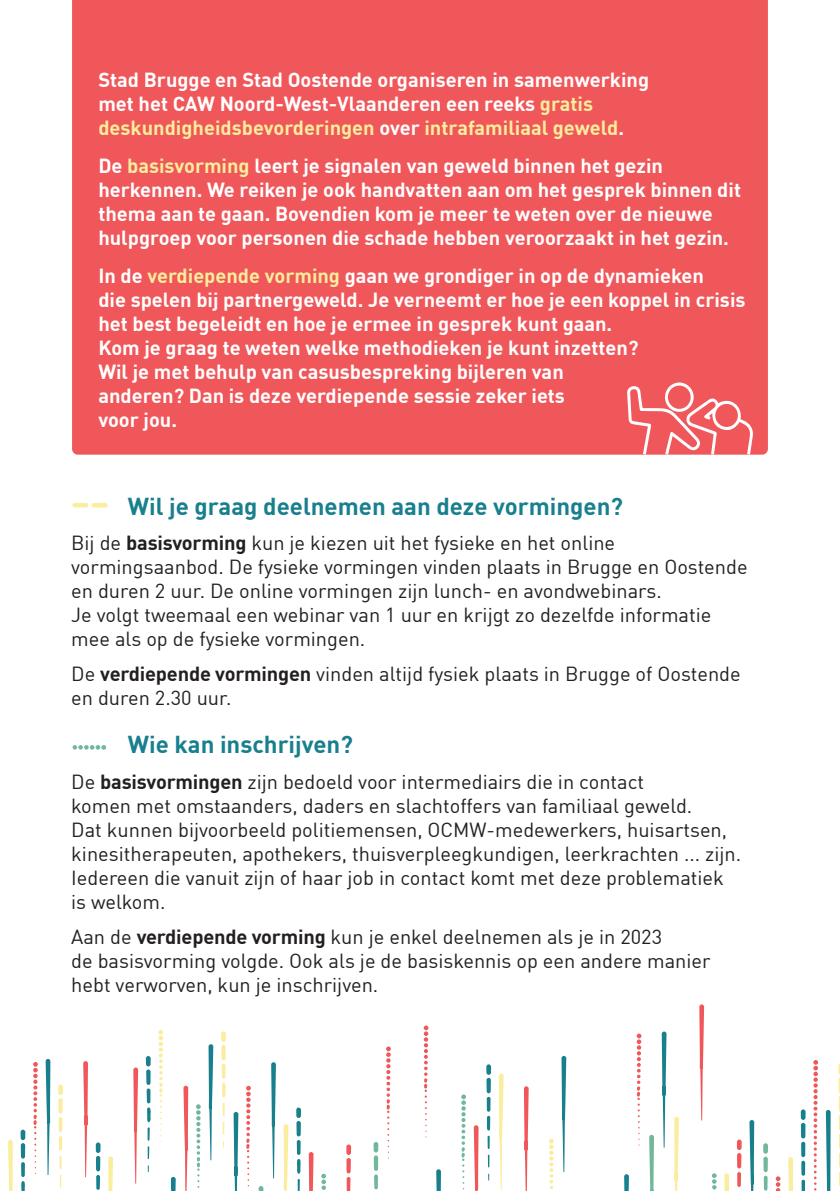
<style>
.page{position:relative;width:840px;height:1191px;background:#fff}
.page>*{position:absolute;margin:0;border:0;box-sizing:border-box;transform-origin:0 0}
.t1{font:700 24px "DIN Offc Pro";color:#187f8e}
.t2{font:20px/24px "DIN Offc Pro";color:#231f20}
.t3{font:700 20px/24px "DIN Offc Pro";color:#fff}
.s1{color:#faee9d}
.s2{font-weight:700}
</style>
<div class="page">
<svg style="left:762px;top:1143px;width:5px;height:10px"></svg>
<svg style="left:763px;top:1156px;width:4px;height:16px"></svg>
<svg style="left:763px;top:1175px;width:4px;height:15px"></svg>
<svg style="left:775px;top:1176px;width:5px;height:15px"></svg>
<svg style="left:788px;top:1157px;width:4px;height:34px"></svg>
<div style="left:800px;top:1109px;width:5px;height:11px;background:#18808d;border-radius:2px"></div>
<div style="left:800px;top:1122px;width:5px;height:16px;background:#18808d;border-radius:2px"></div>
<svg style="left:800px;top:1141px;width:4px;height:16px"></svg>
<svg style="left:800px;top:1160px;width:4px;height:15px"></svg>
<svg style="left:801px;top:1179px;width:3px;height:12px"></svg>
<svg style="left:813px;top:1060px;width:4px;height:130px"></svg>
<svg style="left:825px;top:1110px;width:5px;height:81px"></svg>
<svg style="left:838px;top:1063px;width:2px;height:128px"></svg>
<div style="left:373px;top:1142px;width:5px;height:10px;background:#71b79a;border-radius:2px"></div>
<div style="left:373px;top:1155px;width:5px;height:15px;background:#71b79a;border-radius:2px"></div>
<svg style="left:374px;top:1174px;width:4px;height:15px"></svg>
<svg style="left:386px;top:1046px;width:4px;height:112px"></svg>
<svg style="left:423px;top:1025px;width:5px;height:112px"></svg>
<svg style="left:436px;top:1169px;width:5px;height:22px"></svg>
<svg style="left:461px;top:1094px;width:5px;height:95px"></svg>
<svg style="left:473px;top:1125px;width:6px;height:66px"></svg>
<div style="left:486px;top:1064px;width:5px;height:10px;background:#18808d;border-radius:2px"></div>
<svg style="left:486px;top:1077px;width:4px;height:16px"></svg>
<svg style="left:486px;top:1096px;width:4px;height:15px"></svg>
<svg style="left:487px;top:1115px;width:3px;height:52px"></svg>
<svg style="left:498px;top:1073px;width:6px;height:116px"></svg>
<svg style="left:523px;top:1086px;width:6px;height:105px"></svg>
<svg style="left:549px;top:1138px;width:4px;height:51px"></svg>
<svg style="left:561px;top:1056px;width:6px;height:116px"></svg>
<svg style="left:624px;top:1174px;width:5px;height:17px"></svg>
<svg style="left:636px;top:1033px;width:5px;height:112px"></svg>
<svg style="left:649px;top:1031px;width:30px;height:160px"></svg>
<svg style="left:699px;top:1004px;width:6px;height:116px"></svg>
<svg style="left:711px;top:1173px;width:5px;height:17px"></svg>
<svg style="left:724px;top:1173px;width:6px;height:18px"></svg>
<div style="left:736px;top:1139px;width:5px;height:11px;background:#f0575a;border-radius:2px"></div>
<svg style="left:737px;top:1153px;width:4px;height:15px"></svg>
<svg style="left:736px;top:1172px;width:4px;height:15px"></svg>
<svg style="left:749px;top:1120px;width:6px;height:71px"></svg>
<svg style="left:8px;top:1140px;width:5px;height:51px"></svg>
<hr style="left:21px;top:1129px;width:4px;height:11px;background:#18808d;border-radius:2px">
<hr style="left:21px;top:1143px;width:4px;height:15px;background:#18808d;border-radius:2px">
<svg style="left:21px;top:1162px;width:4px;height:15px"></svg>
<svg style="left:21px;top:1181px;width:4px;height:10px"></svg>
<svg style="left:33px;top:1062px;width:5px;height:112px"></svg>
<svg style="left:45px;top:1059px;width:18px;height:128px"></svg>
<svg style="left:83px;top:1061px;width:5px;height:116px"></svg>
<svg style="left:96px;top:1142px;width:4px;height:11px"></svg>
<hr style="left:96px;top:1156px;width:4px;height:15px;background:#18808d;border-radius:2px">
<svg style="left:96px;top:1175px;width:4px;height:14px"></svg>
<svg style="left:108px;top:1156px;width:5px;height:35px"></svg>
<svg style="left:133px;top:1067px;width:6px;height:116px"></svg>
<hr style="left:146px;top:1056px;width:4px;height:10px;background:#18808d;border-radius:2px">
<svg style="left:146px;top:1069px;width:4px;height:16px"></svg>
<svg style="left:146px;top:1088px;width:4px;height:15px"></svg>
<svg style="left:147px;top:1107px;width:3px;height:33px"></svg>
<svg style="left:147px;top:1146px;width:2px;height:13px"></svg>
<svg style="left:158px;top:1030px;width:5px;height:107px"></svg>
<svg style="left:170px;top:1176px;width:6px;height:15px"></svg>
<svg style="left:183px;top:1085px;width:6px;height:106px"></svg>
<svg style="left:196px;top:1044px;width:18px;height:143px"></svg>
<div style="left:221px;top:1031px;width:5px;height:11px;background:#fbed9e;border-radius:2px"></div>
<svg style="left:221px;top:1044px;width:4px;height:16px"></svg>
<svg style="left:221px;top:1064px;width:4px;height:33px"></svg>
<hr style="left:222px;top:1102px;width:3px;height:14px;background:#fbed9e">
<svg style="left:223px;top:1121px;width:1px;height:13px"></svg>
<svg style="left:233px;top:1112px;width:6px;height:79px"></svg>
<svg style="left:246px;top:1085px;width:5px;height:102px"></svg>
<svg style="left:258px;top:1186px;width:5px;height:5px"></svg>
<svg style="left:271px;top:1062px;width:18px;height:129px"></svg>
<div style="left:296px;top:1107px;width:5px;height:11px;background:#18808d;border-radius:2px"></div>
<div style="left:296px;top:1121px;width:5px;height:15px;background:#18808d;border-radius:2px"></div>
<svg style="left:296px;top:1140px;width:4px;height:14px"></svg>
<svg style="left:297px;top:1159px;width:3px;height:14px"></svg>
<svg style="left:297px;top:1179px;width:3px;height:12px"></svg>
<svg style="left:308px;top:1152px;width:6px;height:39px"></svg>
<svg style="left:321px;top:1173px;width:5px;height:16px"></svg>
<div style="left:346px;top:1144px;width:5px;height:11px;background:#f0575a;border-radius:2px"></div>
<svg style="left:346px;top:1158px;width:4px;height:15px"></svg>
<svg style="left:346px;top:1177px;width:4px;height:14px"></svg>
<div style="left:72px;top:0;width:695px;height:454px;background:#f0575a"></div>
<svg style="left:626px;top:382px;width:127px;height:72px"></svg>
<svg style="left:73px;top:745px;width:33px;height:5px"></svg>
<hr style="left:91px;top:503px;width:17px;height:4px;background:#fbed9e;border-radius:2px">
<hr style="left:72px;top:503px;width:16px;height:4px;background:#fbed9e;border-radius:2px">
<p class="t3" style="left:98px;top:65px;width:552px">Stad Brugge en Stad Oostende organiseren in samenwerking met het CAW Noord-West-Vlaanderen een reeks <span class="s1">gratis deskundigheidsbevorderingen</span> over <span class="s1">intrafamiliaal geweld</span>.</p>
<p class="t3" style="left:98px;top:151px;width:643px">De <span class="s1">basisvorming</span> leert je signalen van geweld binnen het gezin herkennen. We reiken je ook handvatten aan om het gesprek binnen dit thema aan te gaan. Bovendien kom je meer te weten over de nieuwe hulpgroep voor personen die schade hebben veroorzaakt in het gezin.</p>
<p class="t3" style="left:98px;top:261px;width:648px">In de <span class="s1">verdiepende vorming</span> gaan we grondiger in op de dynamieken<br>die spelen bij partnergeweld. Je verneemt er hoe je een koppel in crisis het best begeleidt en hoe je ermee in gesprek kunt gaan.<br>Kom je graag te weten welke methodieken je kunt inzetten?<br>Wil je met behulp van casusbespreking bijleren van<br>anderen? Dan is deze verdiepende sessie zeker iets<br>voor jou.</p>
<p class="t1" style="left:128px;top:486px;width:496px">Wil je graag deelnemen aan deze vormingen?</p>
<p class="t2" style="left:71px;top:529px;width:677px">Bij de <span class="s2">basisvorming</span> kun je kiezen uit het fysieke en het online vormingsaanbod. De fysieke vormingen vinden plaats in Brugge en Oostende en duren 2 uur. De online vormingen zijn lunch- en avondwebinars.<br>Je volgt tweemaal een webinar van 1 uur en krijgt zo dezelfde informatie mee als op de fysieke vormingen.</p>
<p class="t2" style="left:71px;top:660px;width:670px">De <span class="s2">verdiepende vormingen</span> vinden altijd fysiek plaats in Brugge of Oostende en duren 2.30 uur.</p>
<p class="t1" style="left:128px;top:724px;width:226px">Wie kan inschrijven?</p>
<p class="t2" style="left:71px;top:767px;width:671px">De <span class="s2">basisvormingen</span> zijn bedoeld voor intermediairs die in contact<br>komen met omstaanders, daders en slachtoffers van familiaal geweld.<br>Dat kunnen bijvoorbeeld politiemensen, OCMW-medewerkers, huisartsen, kinesitherapeuten, apothekers, thuisverpleegkundigen, leerkrachten ... zijn.<br>Iedereen die vanuit zijn of haar job in contact komt met deze problematiek is welkom.</p>
<p class="t2" style="left:71px;top:923px;width:640px">Aan de <span class="s2">verdiepende vorming</span> kun je enkel deelnemen als je in 2023<br>de basisvorming volgde. Ook als je de basiskennis op een andere manier hebt verworven, kun je inschrijven.</p>
</div>
